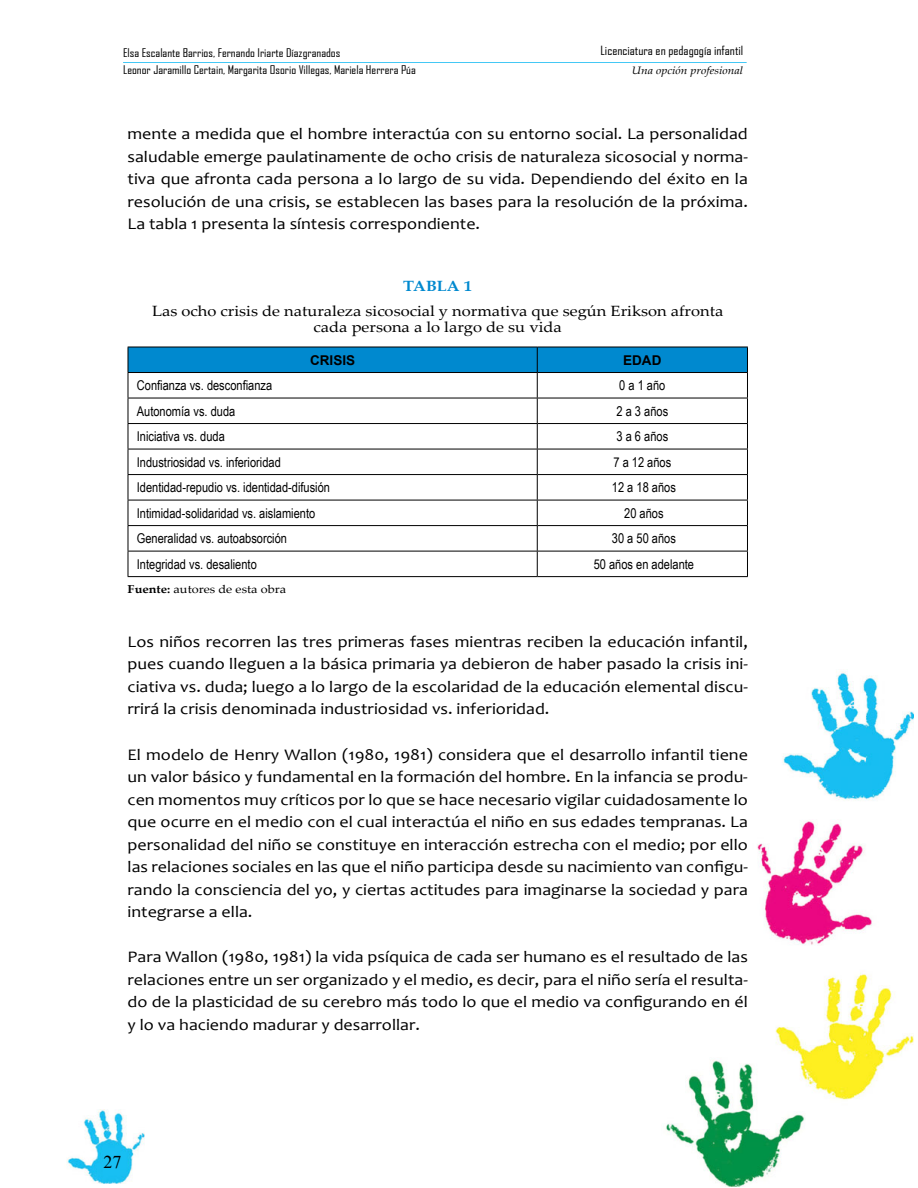
<style>
.page{position:relative;width:918px;height:1188px;background:#fff}
.page>*{position:absolute;margin:0;border:0;box-sizing:border-box;transform-origin:0 0}
.t1{font:18px "Times New Roman";color:#000}
.t2{font:16.2px/22.5px "Candara";color:#000;text-align:justify;scale:1.11 1}
.t3{font:14.85px/16.5px "Palatino Linotype";color:#000;text-align:center;scale:1.11 1}
.t4{font:700 14.85px "Palatino Linotype";color:#0089cf;scale:1.11 1}
.t5{font:13.5px "Arial Narrow";color:#000}
.t6{font:700 13.5px "Arial";color:#000}
.t7{font:12.15px "Agency FB";color:#000;scale:1.11 1}
.t8{font:11.55px/16.5px "Agency FB";color:#000;scale:1.11 1}
.t9{font:11.55px "Palatino Linotype";color:#000;scale:1.11 1}
.t10{font:italic 10.8px "Palatino Linotype";color:#000;scale:1.11 1}
.s1{font-weight:700}
</style>
<div class="page">
<img style="left:67px;top:1109px;width:78px;height:74px">
<img style="left:666px;top:671px;width:248px;height:515px">
<hr style="left:123px;top:62px;width:624px;height:1px;background:#44c8f5">
<svg style="left:128px;top:347px;width:620px;height:229px"></svg>
<hr style="left:128px;top:576px;width:409px;height:1px;background:#000">
<hr style="left:537px;top:576px;width:211px;height:1px;background:#000">
<p class="t8" style="left:123px;top:45px;width:265px">Elsa Escalante Barrios, Fernando Iriarte Díazgranados<br>Leonor Jaramillo Certain, Margarita Osorio Villegas, Mariela Herrera Púa</p>
<p class="t7" style="left:600px;top:43px;width:130px">Licenciatura en pedagogía infantil</p>
<p class="t10" style="left:632px;top:63px;width:102px">Una opción profesional</p>
<p class="t2" style="left:128px;top:122px;width:560px">mente a medida que el hombre interactúa con su entorno social. La personalidad saludable emerge paulatinamente de ocho crisis de naturaleza sicosocial y norma&shy;tiva que afronta cada persona a lo largo de su vida. Dependiendo del éxito en la resolución de una crisis, se establecen las bases para la resolución de la próxima.<br>La tabla 1 presenta la síntesis correspondiente.</p>
<p class="t4" style="left:403px;top:275px;width:64px">TABLA 1</p>
<p class="t3" style="left:152px;top:302px;width:516px">Las ocho crisis de naturaleza sicosocial y normativa que según Erikson afronta cada persona a lo largo de su vida</p>
<p class="t6" style="left:310px;top:351px;width:47px">CRISIS</p>
<p class="t6" style="left:623px;top:351px;width:40px">EDAD</p>
<p class="t5" style="left:137px;top:376px;width:137px">Confianza vs. desconfianza</p>
<p class="t5" style="left:619px;top:376px;width:48px">0 a 1 año</p>
<p class="t5" style="left:137px;top:401px;width:100px">Autonomía vs. duda</p>
<p class="t5" style="left:617px;top:401px;width:53px">2 a 3 años</p>
<p class="t5" style="left:137px;top:427px;width:89px">Iniciativa vs. duda</p>
<p class="t5" style="left:617px;top:427px;width:53px">3 a 6 años</p>
<p class="t5" style="left:137px;top:452px;width:145px">Industriosidad vs. inferioridad</p>
<p class="t5" style="left:613px;top:452px;width:59px">7 a 12 años</p>
<p class="t5" style="left:137px;top:478px;width:195px">Identidad-repudio vs. identidad-difusión</p>
<p class="t5" style="left:612px;top:478px;width:66px">12 a 18 años</p>
<p class="t5" style="left:137px;top:503px;width:180px">Intimidad-solidaridad vs. aislamiento</p>
<p class="t5" style="left:624px;top:503px;width:41px">20 años</p>
<p class="t5" style="left:137px;top:529px;width:152px">Generalidad vs. autoabsorción</p>
<p class="t5" style="left:612px;top:529px;width:66px">30 a 50 años</p>
<p class="t5" style="left:137px;top:554px;width:122px">Integridad vs. desaliento</p>
<p class="t5" style="left:594px;top:554px;width:102px">50 años en adelante</p>
<p class="t9" style="left:128px;top:581px;width:144px"><span class="s1">Fuente:</span> autores de esta obra</p>
<p class="t2" style="left:128px;top:630px;width:560px">Los niños recorren las tres primeras fases mientras reciben la educación infantil, pues cuando lleguen a la básica primaria ya debieron de haber pasado la crisis ini&shy;ciativa vs. duda; luego a lo largo de la escolaridad de la educación elemental discu&shy;rrirá la crisis denominada industriosidad vs. inferioridad.</p>
<p class="t2" style="left:128px;top:743px;width:560px">El modelo de Henry Wallon (1980, 1981) considera que el desarrollo infantil tiene un valor básico y fundamental en la formación del hombre. En la infancia se produ&shy;cen momentos muy críticos por lo que se hace necesario vigilar cuidadosamente lo que ocurre en el medio con el cual interactúa el niño en sus edades tempranas. La personalidad del niño se constituye en interacción estrecha con el medio; por ello las relaciones sociales en las que el niño participa desde su nacimiento van configu&shy;rando la consciencia del yo, y ciertas actitudes para imaginarse la sociedad y para integrarse a ella.</p>
<p class="t2" style="left:128px;top:945px;width:560px">Para Wallon (1980, 1981) la vida psíquica de cada ser humano es el resultado de las relaciones entre un ser organizado y el medio, es decir, para el niño sería el resulta&shy;do de la plasticidad de su cerebro más todo lo que el medio va configurando en él y lo va haciendo madurar y desarrollar.</p>
<p class="t1" style="left:104px;top:1150px;width:19px">27</p>
</div>
